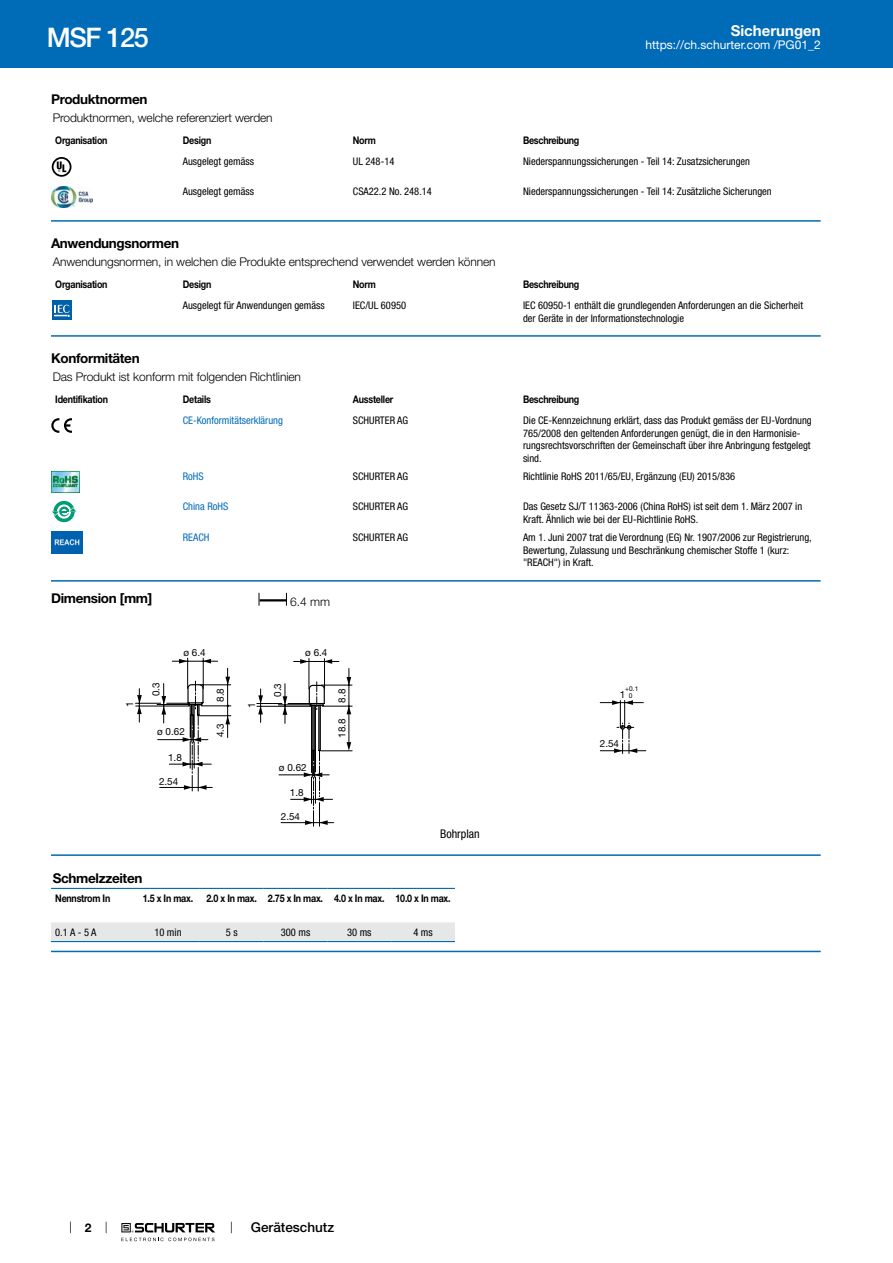
<style>
.page{position:relative;width:893px;height:1263px;background:#fff}
.page>*{position:absolute;margin:0;border:0;box-sizing:border-box;transform-origin:0 0}
.t1{font:500 27px "Helvetica Neue LT";letter-spacing:-.05em;color:#fff}
.t2{font:700 15px "Helvetica Neue LT";color:#fff}
.t3{font:700 13.5px "Helvetica Neue LT";letter-spacing:-.025em;color:#000}
.t4{font:500 13.5px "Helvetica Neue LT";color:#000}
.t5{font:300 12px "Helvetica Neue LT";letter-spacing:-.01em;color:#000}
.t6{font:12px "Helvetica Neue LT";color:#fff}
.t7{font:condensed 12px "Helvetica Neue LT";color:#000}
.t8{font:700 12px "Helvetica Neue LT";color:#000}
.t9{font:condensed 10.5px/12.6px "Helvetica Neue LT";color:#000}
.t10{font:700 10.5px "Helvetica Neue LT";letter-spacing:-.025em;color:#000;scale:.85 1}
.t11{font:condensed 10.5px "Helvetica Neue LT";color:#006bb6}
.t12{font:9.9px "Helvetica Neue LT";color:#000}
.t13{font:6.6px/6.6px "Helvetica Neue LT";color:#000;text-align:center}
</style>
<div class="page">
<svg style="left:70px;top:1221px;width:1px;height:12px"></svg>
<svg style="left:121px;top:1223px;width:94px;height:18px"></svg>
<div style="left:0;top:0;width:893px;height:68px;background:#006bb6"></div>
<svg style="left:52px;top:157px;width:19px;height:20px"></svg>
<img style="left:51px;top:186px;width:42px;height:21px">
<hr style="left:51px;top:220px;width:770px;height:2px;background:#006bb6">
<svg style="left:52px;top:300px;width:20px;height:20px"></svg>
<div style="left:52px;top:301px;width:19px;height:19px;background:#0060a9"></div>
<svg style="left:54px;top:305px;width:16px;height:12px"></svg>
<hr style="left:51px;top:335px;width:770px;height:2px;background:#006bb6">
<svg style="left:51px;top:418px;width:21px;height:15px"></svg>
<img style="left:51px;top:471px;width:29px;height:21px">
<svg style="left:53px;top:501px;width:22px;height:21px"></svg>
<svg style="left:57px;top:504px;width:14px;height:15px"></svg>
<svg style="left:52px;top:507px;width:25px;height:9px"></svg>
<img style="left:51px;top:532px;width:32px;height:21px">
<hr style="left:51px;top:580px;width:770px;height:2px;background:#006bb6">
<svg style="left:259px;top:593px;width:1px;height:13px"></svg>
<hr style="left:260px;top:599px;width:27px;height:2px;background:#000">
<hr style="left:349px;top:668px;width:1px;height:78px;background:#000">
<hr style="left:294px;top:661px;width:45px;height:1px;background:#000">
<hr style="left:309px;top:658px;width:1px;height:31px;background:#000">
<hr style="left:324px;top:659px;width:1px;height:30px;background:#000">
<hr style="left:227px;top:668px;width:1px;height:69px;background:#000">
<hr style="left:172px;top:661px;width:46px;height:1px;background:#000">
<hr style="left:187px;top:658px;width:1px;height:30px;background:#000">
<hr style="left:203px;top:658px;width:1px;height:31px;background:#000">
<svg style="left:325px;top:659px;width:7px;height:5px"></svg>
<svg style="left:300px;top:659px;width:9px;height:5px"></svg>
<svg style="left:203px;top:659px;width:8px;height:4px"></svg>
<svg style="left:179px;top:659px;width:8px;height:4px"></svg>
<svg style="left:135px;top:677px;width:217px;height:149px"></svg>
<hr style="left:600px;top:750px;width:46px;height:1px;background:#000">
<hr style="left:600px;top:702px;width:43px;height:1px;background:#000">
<svg style="left:612px;top:700px;width:25px;height:53px"></svg>
<hr style="left:51px;top:854px;width:770px;height:2px;background:#006bb6">
<div style="left:51px;top:922px;width:404px;height:19px;background:#e6e7e8"></div>
<hr style="left:51px;top:888px;width:85px;height:1px;background:#006bb6">
<hr style="left:136px;top:888px;width:64px;height:1px;background:#006bb6">
<hr style="left:200px;top:888px;width:64px;height:1px;background:#006bb6">
<hr style="left:264px;top:888px;width:63px;height:1px;background:#006bb6">
<hr style="left:327px;top:888px;width:64px;height:1px;background:#006bb6">
<hr style="left:391px;top:888px;width:64px;height:1px;background:#006bb6">
<hr style="left:51px;top:941px;width:85px;height:1px;background:#006bb6">
<hr style="left:136px;top:941px;width:64px;height:1px;background:#006bb6">
<hr style="left:200px;top:941px;width:64px;height:1px;background:#006bb6">
<hr style="left:264px;top:941px;width:63px;height:1px;background:#006bb6">
<hr style="left:327px;top:941px;width:64px;height:1px;background:#006bb6">
<hr style="left:391px;top:941px;width:64px;height:1px;background:#006bb6">
<hr style="left:51px;top:951px;width:770px;height:1px;background:#006bb6">
<h1 class="t1" style="left:47px;top:21px;width:103px">MSF 125</h1>
<h2 class="t2" style="left:731px;top:21px;width:92px">Sicherungen</h2>
<p class="t6" style="left:645px;top:38px;width:177px">https://ch.schurter.com /PG01_2</p>
<p class="t3" style="left:51px;top:91px;width:98px">Produktnormen</p>
<p class="t5" style="left:53px;top:110px;width:221px">Produktnormen, welche referenziert werden</p>
<p class="t10" style="left:55px;top:134px;width:63px">Organisation</p>
<p class="t10" style="left:183px;top:134px;width:35px">Design</p>
<p class="t10" style="left:353px;top:134px;width:29px">Norm</p>
<p class="t10" style="left:523px;top:134px;width:68px">Beschreibung</p>
<p class="t9" style="left:183px;top:155px;width:73px">Ausgelegt gemäss</p>
<p class="t9" style="left:353px;top:155px;width:43px">UL 248-14</p>
<p class="t9" style="left:523px;top:155px;width:229px">Niederspannungssicherungen - Teil 14: Zusatzsicherungen</p>
<p class="t9" style="left:183px;top:185px;width:73px">Ausgelegt gemäss</p>
<p class="t9" style="left:353px;top:185px;width:80px">CSA22.2 No. 248.14</p>
<p class="t9" style="left:523px;top:185px;width:250px">Niederspannungssicherungen - Teil 14: Zusätzliche Sicherungen</p>
<p class="t3" style="left:51px;top:235px;width:130px">Anwendungsnormen</p>
<p class="t5" style="left:53px;top:254px;width:444px">Anwendungsnormen, in welchen die Produkte entsprechend verwendet werden können</p>
<p class="t10" style="left:55px;top:277px;width:63px">Organisation</p>
<p class="t10" style="left:183px;top:277px;width:35px">Design</p>
<p class="t10" style="left:353px;top:277px;width:29px">Norm</p>
<p class="t10" style="left:523px;top:277px;width:68px">Beschreibung</p>
<p class="t9" style="left:183px;top:299px;width:143px">Ausgelegt für Anwendungen gemäss</p>
<p class="t9" style="left:353px;top:299px;width:55px">IEC/UL 60950</p>
<p class="t9" style="left:523px;top:299px;width:281px">IEC 60950-1 enthält die grundlegenden Anforderungen an die Sicherheit der Geräte in der Informationstechnologie</p>
<p class="t3" style="left:51px;top:350px;width:90px">Konformitäten</p>
<p class="t5" style="left:53px;top:369px;width:250px">Das Produkt ist konform mit folgenden Richtlinien</p>
<p class="t10" style="left:55px;top:392px;width:64px">Identifikation</p>
<p class="t10" style="left:183px;top:392px;width:35px">Details</p>
<p class="t10" style="left:353px;top:392px;width:49px">Aussteller</p>
<p class="t10" style="left:523px;top:392px;width:68px">Beschreibung</p>
<p class="t11" style="left:183px;top:414px;width:102px">CE-Konformitätserklärung</p>
<p class="t9" style="left:353px;top:414px;width:57px">SCHURTER AG</p>
<p class="t9" style="left:523px;top:414px;width:290px">Die CE-Kennzeichnung erklärt, dass das Produkt gemäss der EU-Vordnung 765/2008 den geltenden Anforderungen genügt, die in den Harmonisie&shy;rungsrechtsvorschriften der Gemeinschaft über ihre Anbringung festgelegt sind.</p>
<p class="t11" style="left:183px;top:470px;width:22px">RoHS</p>
<p class="t9" style="left:353px;top:470px;width:57px">SCHURTER AG</p>
<p class="t9" style="left:523px;top:470px;width:214px">Richtlinie RoHS 2011/65/EU, Ergänzung (EU) 2015/836</p>
<p class="t11" style="left:183px;top:500px;width:47px">China RoHS</p>
<p class="t9" style="left:353px;top:500px;width:57px">SCHURTER AG</p>
<p class="t9" style="left:523px;top:500px;width:281px">Das Gesetz SJ/T 11363-2006 (China RoHS) ist seit dem 1. März 2007 in<br>Kraft. Ähnlich wie bei der EU-Richtlinie RoHS.</p>
<p class="t11" style="left:183px;top:531px;width:28px">REACH</p>
<p class="t9" style="left:353px;top:531px;width:57px">SCHURTER AG</p>
<p class="t9" style="left:523px;top:531px;width:290px">Am 1. Juni 2007 trat die Verordnung (EG) Nr. 1907/2006 zur Registrierung,<br>Bewertung, Zulassung und Beschränkung chemischer Stoffe 1 (kurz: "REACH") in Kraft.</p>
<p class="t3" style="left:51px;top:590px;width:103px">Dimension [mm]</p>
<p class="t5" style="left:290px;top:594px;width:42px">6.4 mm</p>
<p class="t12" style="left:124px;top:707px;width:7px;rotate:-90deg">1</p>
<p class="t12" style="left:150px;top:696px;width:15px;rotate:-90deg">0.3</p>
<p class="t12" style="left:183px;top:646px;width:24px">ø 6.4</p>
<p class="t12" style="left:157px;top:726px;width:29px">ø 0.62</p>
<p class="t12" style="left:168px;top:751px;width:15px">1.8</p>
<p class="t12" style="left:159px;top:775px;width:21px">2.54</p>
<p class="t12" style="left:214px;top:702px;width:15px;rotate:-90deg">8.8</p>
<p class="t12" style="left:214px;top:737px;width:15px;rotate:-90deg">4.3</p>
<p class="t12" style="left:246px;top:708px;width:7px;rotate:-90deg">1</p>
<p class="t12" style="left:272px;top:697px;width:15px;rotate:-90deg">0.3</p>
<p class="t12" style="left:305px;top:647px;width:24px">ø 6.4</p>
<p class="t12" style="left:279px;top:761px;width:29px">ø 0.62</p>
<p class="t12" style="left:290px;top:787px;width:15px">1.8</p>
<p class="t12" style="left:281px;top:811px;width:21px">2.54</p>
<p class="t12" style="left:336px;top:703px;width:15px;rotate:-90deg">8.8</p>
<p class="t12" style="left:336px;top:738px;width:21px;rotate:-90deg">18.8</p>
<p class="t7" style="left:440px;top:827px;width:41px">Bohrplan</p>
<p class="t3" style="left:53px;top:870px;width:91px">Schmelzzeiten</p>
<p class="t10" style="left:55px;top:891px;width:66px">Nennstrom In</p>
<p class="t10" style="left:143px;top:891px;width:61px">1.5 x In max.</p>
<p class="t10" style="left:207px;top:891px;width:289px">2.0 x In max. 2.75 x In max. 4.0 x In max. 10.0 x In max.</p>
<p class="t9" style="left:55px;top:926px;width:43px">0.1 A - 5 A</p>
<p class="t9" style="left:154px;top:926px;width:29px">10 min</p>
<p class="t9" style="left:226px;top:926px;width:13px">5 s</p>
<p class="t9" style="left:281px;top:926px;width:31px">300 ms</p>
<p class="t9" style="left:347px;top:926px;width:26px">30 ms</p>
<p class="t9" style="left:413px;top:926px;width:21px">4 ms</p>
<p class="t8" style="left:85px;top:1220px;width:8px">2</p>
<p class="t4" style="left:251px;top:1219px;width:85px">Geräteschutz</p>
<p class="t12" style="left:620px;top:689px;width:7px">1</p>
<p class="t13" style="left:625px;top:686px;width:15px">+0.1<br>0</p>
<p class="t12" style="left:600px;top:737px;width:21px">2.54</p>
</div>
